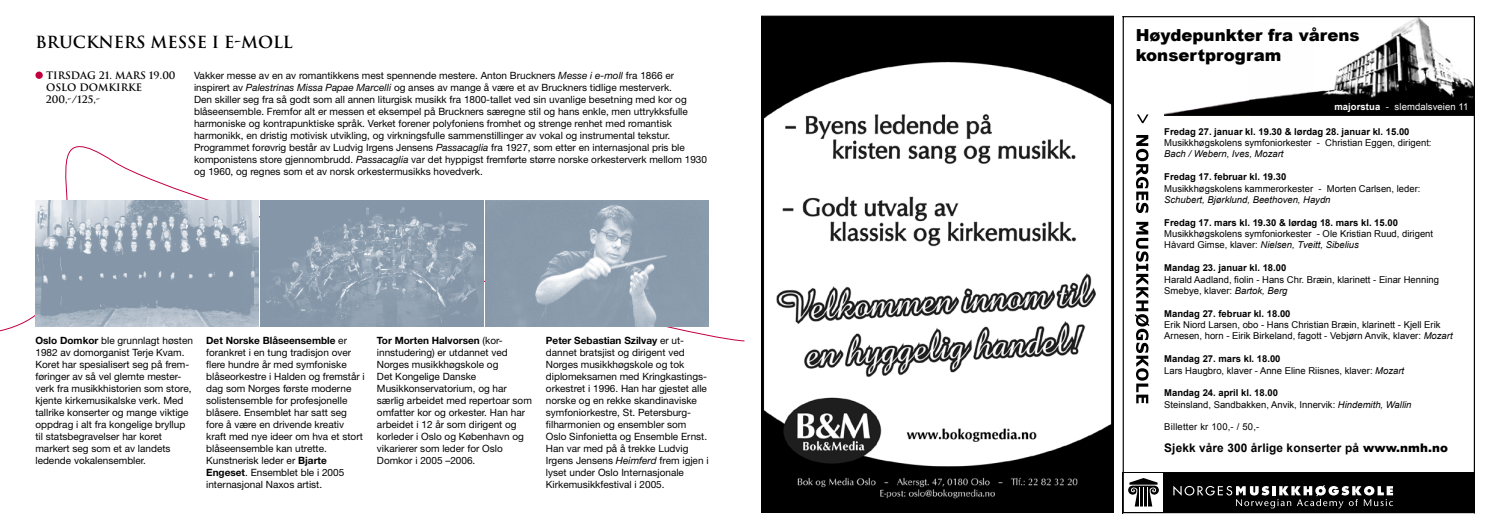
<style>
.page{position:relative;width:1489px;height:527px;background:#fff}
.page>*{position:absolute;margin:0;border:0;box-sizing:border-box;transform-origin:0 0}
.t1{font:900 16.62px/19.9px "Arial";color:#000}
.t2{font:700 16.25px "Trajan";color:#000}
.t3{font:700 11.88px "Arial";letter-spacing:.01em;color:#000}
.t4{font:10px/12px "Helvetica Neue";color:#000}
.t5{font:700 10px/12px "Trajan";color:#000}
.t6{font:9.5px/11.4px "Arial";color:#000}
.t7{font:700 9.5px "Arial";color:#000}
.t8{font:italic 9.5px "Arial";color:#000}
.t9{font:9.5px "Arial";letter-spacing:.01em;color:#fff}
.t10{font:9.5px "Arial";letter-spacing:.02em;color:#000}
.s1{font-style:italic}
.s2{font-weight:700}
.s3{font-weight:900}
</style>
<div class="page">
<svg style="left:0;top:146px;width:745px;height:196px"></svg>
<div style="left:35px;top:71px;width:8px;height:8px;background:#c3003f;border-radius:50%"></div>
<img style="left:35px;top:201px;width:448px;height:125px">
<img style="left:485px;top:201px;width:223px;height:125px">
<img style="left:761px;top:15px;width:352px;height:496px">
<img style="left:1164px;top:18px;width:308px;height:97px">
<svg style="left:1137px;top:114px;width:11px;height:9px"></svg>
<svg style="left:1135px;top:135px;width:14px;height:268px"></svg>
<div style="left:1163px;top:472px;width:242px;height:40px;background:#000"></div>
<svg style="left:1128px;top:478px;width:30px;height:28px"></svg>
<svg style="left:1173px;top:485px;width:219px;height:23px"></svg>
<div style="left:1405px;top:472px;width:69px;height:40px;background:#000"></div>
<h2 class="t2" style="left:35px;top:32px;width:259px">BRUCKNERS MESSE I E-MOLL</h2>
<p class="t5" style="left:46px;top:69px;width:131px">TIRSDAG 21. MARS 19.00<br>OSLO DOMKIRKE<br>200,-/125,-</p>
<p class="t4" style="left:194px;top:69px;width:514px">Vakker messe av en av romantikkens mest spennende mestere. Anton Bruckners <span class="s1">Messe i e-moll</span> fra 1866 er inspirert av <span class="s1">Palestrinas Missa Papae Marcelli</span> og anses av mange å være et av Bruckners tidlige mesterverk.<br>Den skiller seg fra så godt som all annen liturgisk musikk fra 1800-tallet ved sin uvanlige besetning med kor og blåseensemble. Fremfor alt er messen et eksempel på Bruckners særegne stil og hans enkle, men uttrykksfulle harmoniske og kontrapunktiske språk. Verket forener polyfoniens fromhet og strenge renhet med romantisk harmonikk, en dristig motivisk utvikling, og virkningsfulle sammenstillinger av vokal og instrumental tekstur.<br>Programmet forøvrig består av Ludvig Irgens Jensens <span class="s1">Passacaglia</span> fra 1927, som etter en internasjonal pris ble komponistens store gjennombrudd. <span class="s1">Passacaglia</span> var det hyppigst fremførte større norske orkesterverk mellom 1930 og 1960, og regnes som et av norsk orkestermusikks hovedverk.</p>
<p class="t4" style="left:35px;top:334px;width:159px"><span class="s2">Oslo Domkor</span> ble grunnlagt høsten 1982 av domorganist Terje Kvam.<br>Koret har spesialisert seg på frem&shy;føringer av så vel glemte mester&shy;verk fra musikkhistorien som store, kjente kirkemusikalske verk. Med tallrike konserter og mange viktige oppdrag i alt fra kongelige bryllup til stats- be-gravelser har koret markert seg som et av landets ledende vokalensembler.</p>
<p class="t4" style="left:206px;top:334px;width:160px"><span class="s2">Det Norske Blåseensemble</span> er forankret i en tung tradisjon over flere hundre år med symfoniske blåseorkestre i Halden og fremstår i dag som Norges første moderne solistensemble for profesjonelle blåsere. Ensemblet har satt seg fore å være en drivende kreativ kraft med nye ideer om hva et stort blåseensemble kan utrette.<br>Kunstnerisk leder er <span class="s2">Bjarte<br>Engeset</span>. Ensemblet ble i 2005 internasjonal Naxos artist.</p>
<p class="t4" style="left:546px;top:334px;width:164px"><span class="s2">Peter Sebastian Szilvay</span> er ut&shy;dannet bratsjist og dirigent ved Norges musikkhøgskole og tok diplomeksamen med Kringkastings&shy;orkestret i 1996. Han har gjestet alle norske og en rekke skandinaviske symfoniorkestre, St. Petersburg&shy;filharmonien og ensembler som Oslo Sinfonietta og Ensemble Ernst.<br>Han var med på å trekke Ludvig Irgens Jensens <span class="s1">Heimferd</span> frem igjen i lyset under Oslo Internasjonale Kirkemusikkfestival i 2005.</p>
<p class="t4" style="left:377px;top:334px;width:156px"><span class="s2">Tor Morten Halvorsen</span> (kor-- inn-studering) er utdannet ved<br>Norges musikkhøgskole og<br>Det Kongelige Danske<br>Musikkonservatorium, og har særlig arbeidet med repertoar som omfatter kor og orkester. Han har arbeidet i 12 år som dirigent og korleder i Oslo og København og vikarierer som leder for Oslo<br>Domkor i 2005 –2006.</p>
<h1 class="t1" style="left:1135px;top:25px;width:225px">Høydepunkter fra vårens konsertprogram</h1>
<p class="t9" style="left:1334px;top:100px;width:136px"><span class="s2">majorstua</span> - slemdalsveien 11</p>
<p class="t7" style="left:1164px;top:125px;width:247px">Fredag 27. januar kl. 19.30 &amp; lørdag 28. januar kl. 15.00</p>
<p class="t6" style="left:1164px;top:137px;width:269px">Musikkhøgskolens symfoniorkester - Christian Eggen, dirigent:</p>
<p class="t8" style="left:1164px;top:148px;width:121px">Bach / Webern, Ives, Mozart</p>
<p class="t7" style="left:1164px;top:170px;width:124px">Fredag 17. februar kl. 19.30</p>
<p class="t6" style="left:1164px;top:182px;width:258px">Musikkhøgskolens kammerorkester - Morten Carlsen, leder:</p>
<p class="t8" style="left:1164px;top:193px;width:168px">Schubert, Bjørklund, Beethoven, Haydn</p>
<p class="t7" style="left:1164px;top:216px;width:235px">Fredag 17. mars kl. 19.30 &amp; lørdag 18. mars kl. 15.00</p>
<p class="t6" style="left:1164px;top:228px;width:270px">Musikkhøgskolens symfoniorkester - Ole Kristian Ruud, dirigent<br>Håvard Gimse, klaver: <span class="s1">Nielsen, Tveitt, Sibelius</span></p>
<p class="t7" style="left:1164px;top:261px;width:124px">Mandag 23. januar kl. 18.00</p>
<p class="t6" style="left:1164px;top:273px;width:276px">Harald Aadland, fiolin - Hans Chr. Bræin, klarinett - Einar Henning<br>Smebye, klaver: <span class="s1">Bartok, Berg</span></p>
<p class="t7" style="left:1164px;top:307px;width:128px">Mandag 27. februar kl. 18.00</p>
<p class="t6" style="left:1164px;top:319px;width:290px">Erik Niord Larsen, obo - Hans Christian Bræin, klarinett - Kjell Erik<br>Arnesen, horn - Eirik Birkeland, fagott - Vebjørn Anvik, klaver: <span class="s1">Mozart</span></p>
<p class="t6" style="left:1164px;top:353px;width:241px"><span class="s2">Mandag 27. mars kl. 18.00<br></span>Lars Haugbro, klaver - Anne Eline Riisnes, klaver: <span class="s1">Mozart</span></p>
<p class="t6" style="left:1164px;top:386px;width:249px;line-height:12.1px"><span class="s2">Mandag 24. april kl. 18.00<br></span>Steinsland, Sandbakken, Anvik, Innervik: <span class="s1">Hindemith, Wallin</span></p>
<p class="t10" style="left:1164px;top:420px;width:97px">Billetter kr 100,- / 50,-</p>
<p class="t3" style="left:1164px;top:439px;width:285px">Sjekk våre 300 årlige konserter på <span class="s3">www.nmh.no</span></p>
</div>
